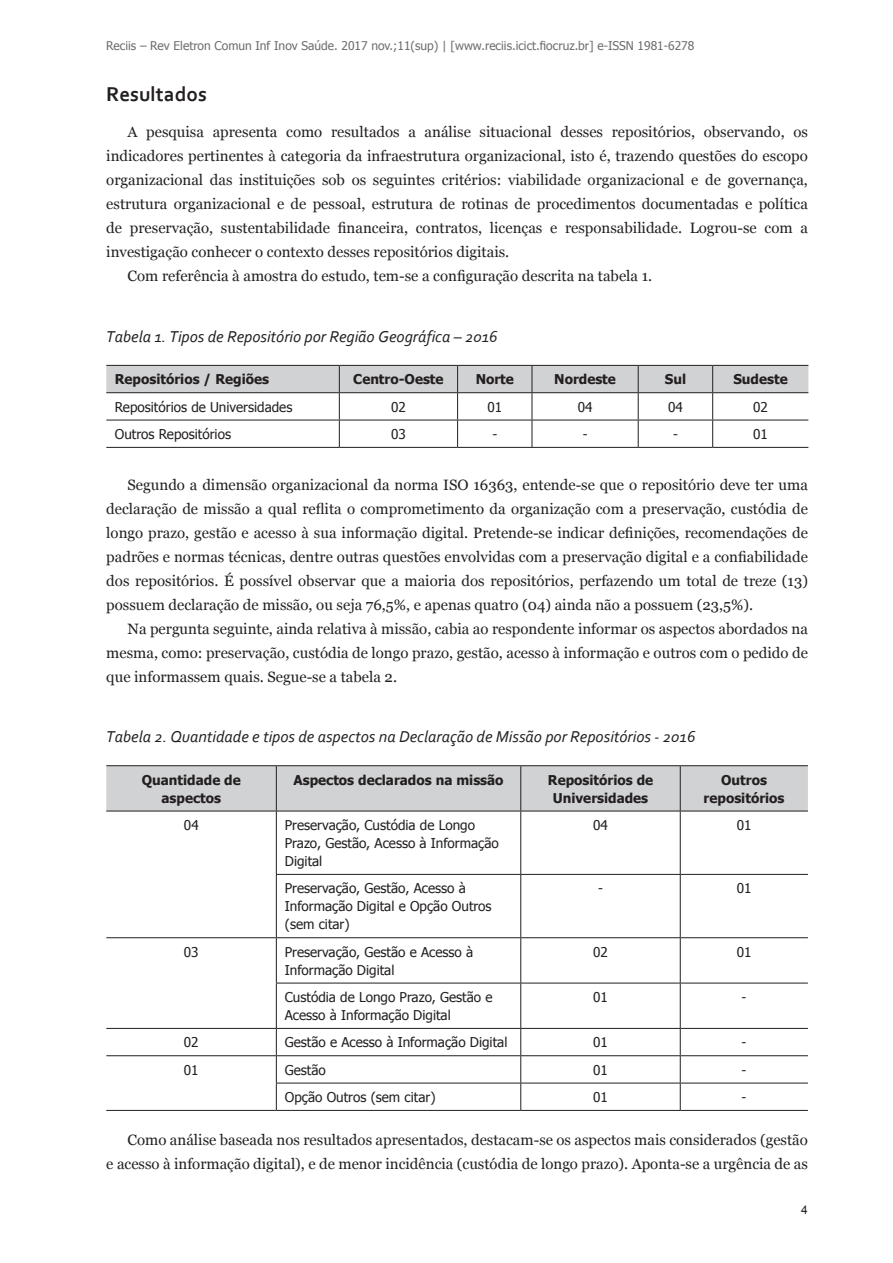
<style>
.page{position:relative;width:893px;height:1263px;background:#fff}
.page>*{position:absolute;margin:0;border:0;box-sizing:border-box;transform-origin:0 0}
.t1{font:700 21px "Corbel";color:#231f20}
.t2{font:italic 16.5px "Corbel";color:#231f20}
.t3{font:15px/24px "Georgia";color:#231f20;text-align:justify}
.t4{font:13.5px/18px "Tahoma";color:#231f20}
.t5{font:700 13.5px/18px "Tahoma";color:#231f20;text-align:center}
.t6{font:12px "Tahoma";color:#6c6d70}
.t7{font:12px "Arial";color:#231f20}
</style>
<div class="page">
<hr style="left:106px;top:447px;width:233px;height:1px;background:#231f20">
<hr style="left:339px;top:447px;width:119px;height:1px;background:#231f20">
<hr style="left:458px;top:447px;width:74px;height:1px;background:#231f20">
<hr style="left:532px;top:447px;width:106px;height:1px;background:#231f20">
<hr style="left:638px;top:447px;width:75px;height:1px;background:#231f20">
<hr style="left:713px;top:447px;width:95px;height:1px;background:#231f20">
<svg style="left:106px;top:365px;width:702px;height:82px"></svg>
<div style="left:106px;top:766px;width:702px;height:45px;background:#d1d2d4"></div>
<hr style="left:276px;top:766px;width:1px;height:45px;background:#231f20">
<hr style="left:520px;top:766px;width:1px;height:45px;background:#231f20">
<hr style="left:680px;top:766px;width:1px;height:45px;background:#231f20">
<hr style="left:276px;top:811px;width:1px;height:63px;background:#231f20">
<hr style="left:520px;top:811px;width:1px;height:63px;background:#231f20">
<hr style="left:680px;top:811px;width:1px;height:63px;background:#231f20">
<hr style="left:276px;top:875px;width:1px;height:62px;background:#231f20">
<hr style="left:520px;top:875px;width:1px;height:62px;background:#231f20">
<hr style="left:680px;top:875px;width:1px;height:62px;background:#231f20">
<hr style="left:276px;top:938px;width:1px;height:45px;background:#231f20">
<hr style="left:520px;top:938px;width:1px;height:45px;background:#231f20">
<hr style="left:680px;top:938px;width:1px;height:45px;background:#231f20">
<hr style="left:276px;top:983px;width:1px;height:45px;background:#231f20">
<hr style="left:520px;top:983px;width:1px;height:45px;background:#231f20">
<hr style="left:680px;top:983px;width:1px;height:45px;background:#231f20">
<hr style="left:106px;top:765px;width:170px;height:1px;background:#231f20">
<hr style="left:276px;top:765px;width:245px;height:1px;background:#231f20">
<hr style="left:521px;top:765px;width:159px;height:1px;background:#231f20">
<hr style="left:680px;top:765px;width:128px;height:1px;background:#231f20">
<hr style="left:106px;top:811px;width:170px;height:1px;background:#231f20">
<hr style="left:276px;top:811px;width:245px;height:1px;background:#231f20">
<hr style="left:521px;top:811px;width:159px;height:1px;background:#231f20">
<hr style="left:680px;top:811px;width:128px;height:1px;background:#231f20">
<hr style="left:276px;top:874px;width:245px;height:1px;background:#231f20">
<hr style="left:521px;top:874px;width:159px;height:1px;background:#231f20">
<hr style="left:680px;top:874px;width:128px;height:1px;background:#231f20">
<hr style="left:106px;top:937px;width:170px;height:1px;background:#231f20">
<hr style="left:276px;top:937px;width:245px;height:1px;background:#231f20">
<hr style="left:521px;top:937px;width:159px;height:1px;background:#231f20">
<hr style="left:680px;top:937px;width:128px;height:1px;background:#231f20">
<hr style="left:276px;top:983px;width:245px;height:1px;background:#231f20">
<hr style="left:521px;top:983px;width:159px;height:1px;background:#231f20">
<hr style="left:680px;top:983px;width:128px;height:1px;background:#231f20">
<hr style="left:106px;top:1028px;width:170px;height:1px;background:#231f20">
<hr style="left:276px;top:1028px;width:245px;height:1px;background:#231f20">
<hr style="left:521px;top:1028px;width:159px;height:1px;background:#231f20">
<hr style="left:680px;top:1028px;width:128px;height:1px;background:#231f20">
<hr style="left:106px;top:1055px;width:170px;height:1px;background:#231f20">
<hr style="left:276px;top:1055px;width:245px;height:1px;background:#231f20">
<hr style="left:521px;top:1055px;width:159px;height:1px;background:#231f20">
<hr style="left:680px;top:1055px;width:128px;height:1px;background:#231f20">
<hr style="left:276px;top:1083px;width:245px;height:1px;background:#231f20">
<hr style="left:521px;top:1083px;width:159px;height:1px;background:#231f20">
<hr style="left:680px;top:1083px;width:128px;height:1px;background:#231f20">
<hr style="left:106px;top:1110px;width:170px;height:1px;background:#231f20">
<hr style="left:276px;top:1110px;width:245px;height:1px;background:#231f20">
<hr style="left:521px;top:1110px;width:159px;height:1px;background:#231f20">
<hr style="left:680px;top:1110px;width:128px;height:1px;background:#231f20">
<svg style="left:276px;top:1029px;width:1px;height:81px"></svg>
<svg style="left:520px;top:1029px;width:1px;height:81px"></svg>
<svg style="left:680px;top:1029px;width:1px;height:81px"></svg>
<p class="t6" style="left:106px;top:38px;width:590px">Reciis – Rev Eletron Comun Inf Inov Saúde. 2017 nov.;11(sup) | [www.reciis.icict.fiocruz.br] e-ISSN 1981-6278</p>
<h1 class="t1" style="left:106px;top:81px;width:102px">Resultados</h1>
<p class="t3" style="left:128px;top:121px;width:682px">A pesquisa apresenta como resultados a análise situacional desses repositórios, observando, os</p>
<p class="t3" style="left:106px;top:145px;width:703px">indicadores pertinentes à categoria da infraestrutura organizacional, isto é, trazendo questões do escopo</p>
<p class="t3" style="left:106px;top:169px;width:703px">organizacional das instituições sob os seguintes critérios: viabilidade organizacional e de governança,</p>
<p class="t3" style="left:106px;top:193px;width:703px">estrutura organizacional e de pessoal, estrutura de rotinas de procedimentos documentadas e política</p>
<p class="t3" style="left:106px;top:217px;width:703px">de preservação, sustentabilidade financeira, contratos, licenças e responsabilidade. Logrou-se com a</p>
<p class="t3" style="left:106px;top:241px;width:404px">investigação conhecer o contexto desses repositórios digitais.</p>
<p class="t3" style="left:128px;top:265px;width:526px">Com referência à amostra do estudo, tem-se a configuração descrita na tabela 1.</p>
<p class="t2" style="left:106px;top:326px;width:393px">Tabela 1. Tipos de Repositório por Região Geográfica – 2016</p>
<p class="t5" style="left:115px;top:369px;width:156px">Repositórios / Regiões</p>
<p class="t5" style="left:353px;top:369px;width:92px">Centro-Oeste</p>
<p class="t5" style="left:476px;top:369px;width:40px">Norte</p>
<p class="t5" style="left:554px;top:369px;width:63px">Nordeste</p>
<p class="t5" style="left:665px;top:369px;width:23px">Sul</p>
<p class="t5" style="left:733px;top:369px;width:56px">Sudeste</p>
<p class="t4" style="left:115px;top:397px;width:179px">Repositórios de Universidades</p>
<p class="t4" style="left:391px;top:397px;width:16px">02</p>
<p class="t4" style="left:487px;top:397px;width:16px">01</p>
<p class="t4" style="left:578px;top:397px;width:16px">04</p>
<p class="t4" style="left:668px;top:397px;width:16px">04</p>
<p class="t4" style="left:753px;top:397px;width:16px">02</p>
<p class="t4" style="left:115px;top:424px;width:118px">Outros Repositórios</p>
<p class="t4" style="left:391px;top:424px;width:16px">03</p>
<p class="t4" style="left:492px;top:424px;width:6px">-</p>
<p class="t4" style="left:583px;top:424px;width:6px">-</p>
<p class="t4" style="left:673px;top:424px;width:6px">-</p>
<p class="t4" style="left:753px;top:424px;width:16px">01</p>
<p class="t3" style="left:106px;top:473px;width:703px;text-indent:21px">Segundo a dimensão organizacional da norma ISO 16363, entende-se que o repositório deve ter uma declaração de missão a qual reflita o comprometimento da organização com a preservação, custódia de longo prazo, gestão e acesso à sua informação digital. Pretende-se indicar definições, recomendações de padrões e normas técnicas, dentre outras questões envolvidas com a preservação digital e a confiabilidade dos repositórios. É possível observar que a maioria dos repositórios, perfazendo um total de treze (13) possuem declaração de missão, ou seja 76,5%, e apenas quatro (04) ainda não a possuem (23,5%).</p>
<p class="t3" style="left:106px;top:617px;width:703px;text-indent:21px">Na pergunta seguinte, ainda relativa à missão, cabia ao respondente informar os aspectos abordados na mesma, como: preservação, custódia de longo prazo, gestão, acesso à informação e outros com o pedido de que informassem quais. Segue-se a tabela 2.</p>
<p class="t2" style="left:106px;top:727px;width:591px">Tabela 2. Quantidade e tipos de aspectos na Declaração de Missão por Repositórios - 2016</p>
<p class="t5" style="left:142px;top:770px;width:101px">Quantidade de aspectos</p>
<p class="t5" style="left:294px;top:770px;width:212px">Aspectos declarados na missão</p>
<p class="t5" style="left:548px;top:770px;width:107px">Repositórios de<br>Universidades</p>
<p class="t5" style="left:704px;top:770px;width:82px">Outros repositórios</p>
<p class="t4" style="left:184px;top:815px;width:16px">04</p>
<p class="t4" style="left:285px;top:815px;width:215px">Preservação, Custódia de Longo<br>Prazo, Gestão, Acesso à Informação<br>Digital</p>
<p class="t4" style="left:593px;top:815px;width:16px">04</p>
<p class="t4" style="left:737px;top:815px;width:16px">01</p>
<p class="t4" style="left:285px;top:879px;width:208px">Preservação, Gestão, Acesso à<br>Informação Digital e Opção Outros (sem citar)</p>
<p class="t4" style="left:598px;top:879px;width:6px">-</p>
<p class="t4" style="left:737px;top:879px;width:16px">01</p>
<p class="t4" style="left:184px;top:942px;width:16px">03</p>
<p class="t4" style="left:285px;top:942px;width:190px">Preservação, Gestão e Acesso à<br>Informação Digital</p>
<p class="t4" style="left:593px;top:942px;width:16px">02</p>
<p class="t4" style="left:737px;top:942px;width:16px">01</p>
<p class="t4" style="left:285px;top:987px;width:209px">Custódia de Longo Prazo, Gestão e<br>Acesso à Informação Digital</p>
<p class="t4" style="left:593px;top:987px;width:16px">01</p>
<p class="t4" style="left:742px;top:987px;width:6px">-</p>
<p class="t4" style="left:184px;top:1033px;width:16px">02</p>
<p class="t4" style="left:285px;top:1033px;width:224px">Gestão e Acesso à Informação Digital</p>
<p class="t4" style="left:593px;top:1033px;width:16px">01</p>
<p class="t4" style="left:742px;top:1033px;width:6px">-</p>
<p class="t4" style="left:184px;top:1060px;width:16px">01</p>
<p class="t4" style="left:285px;top:1060px;width:43px">Gestão</p>
<p class="t4" style="left:593px;top:1060px;width:16px">01</p>
<p class="t4" style="left:742px;top:1060px;width:6px">-</p>
<p class="t4" style="left:285px;top:1087px;width:152px">Opção Outros (sem citar)</p>
<p class="t4" style="left:593px;top:1087px;width:16px">01</p>
<p class="t4" style="left:742px;top:1087px;width:6px">-</p>
<p class="t3" style="left:106px;top:1128px;width:703px;text-align:right">Como análise baseada nos resultados apresentados, destacam-se os aspectos mais considerados (gestão<br>e acesso à informação digital), e de menor incidência (custódia de longo prazo). Aponta-se a urgência de as</p>
<p class="t7" style="left:801px;top:1202px;width:8px">4</p>
</div>
